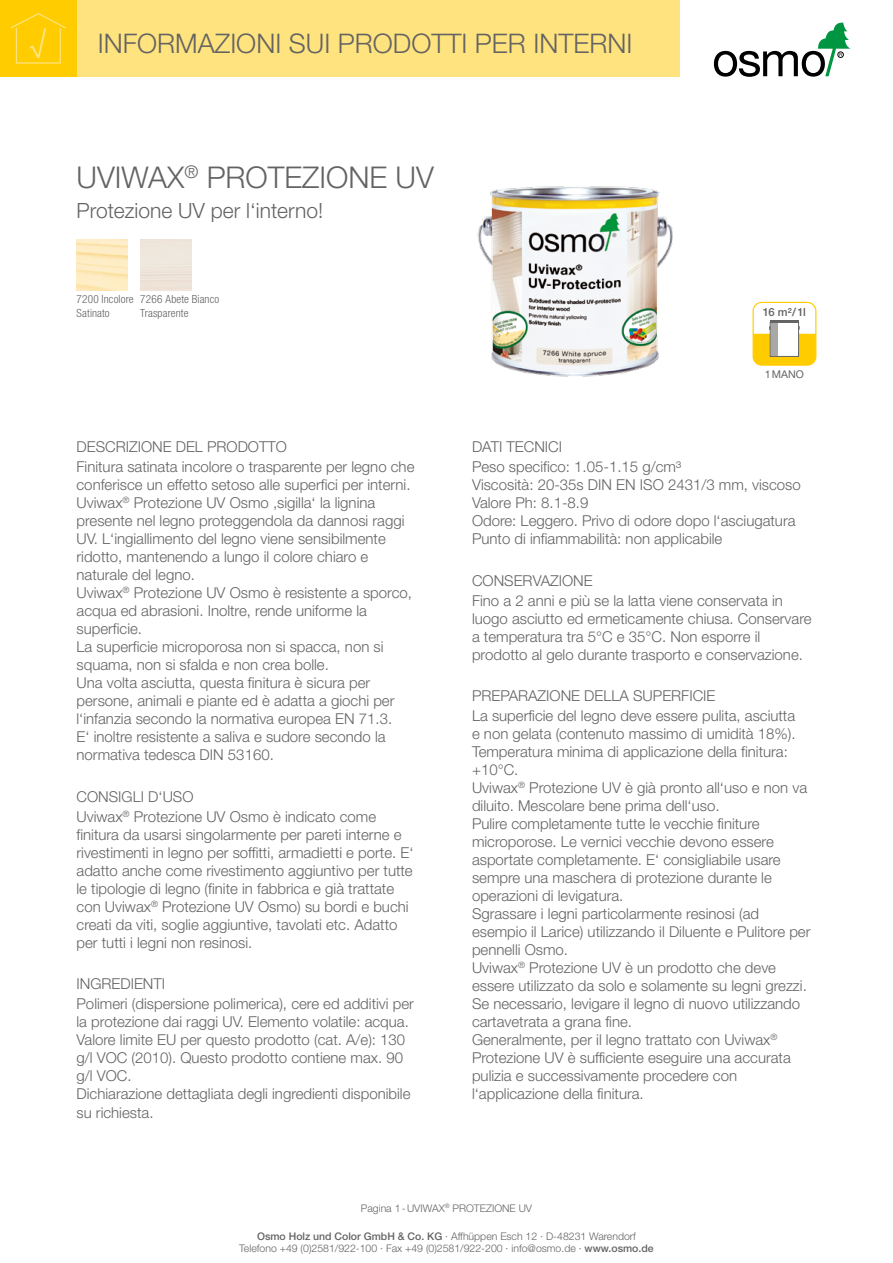
<style>
.page{position:relative;width:893px;height:1263px;background:#fff}
.page>*{position:absolute;margin:0;border:0;box-sizing:border-box;transform-origin:0 0}
.t1{font:300 30px "Helvetica Neue";color:#646363}
.t2{font:300 27px "Helvetica Neue";color:#646363}
.t3{font:300 21px "Helvetica Neue";color:#646363}
.t4{font:300 15px/18px "Helvetica Neue";color:#646363}
.t5{font:300 condensed 11.25px/13.5px "Helvetica Neue";letter-spacing:.01em;color:#646363}
.t6{font:500 11.25px "Helvetica Neue";color:#646363}
.t7{font:10.65px "Helvetica Neue";color:#646363}
.t8{font:300 10.5px/12.6px "Helvetica Neue";color:#646363;text-align:center}
.s1{font-weight:500}
</style>
<div class="page">
<div style="left:77px;top:0;width:603px;height:77px;background:#ffe37e"></div>
<div style="left:0;top:0;width:77px;height:77px;background:#fc0"></div>
<svg style="left:10px;top:13px;width:56px;height:51px"></svg>
<svg style="left:714px;top:23px;width:136px;height:54px"></svg>
<img style="left:477px;top:186px;width:196px;height:191px">
<div style="left:753px;top:302px;width:63px;height:64px;border:1px solid #fc0;border-radius:9px"></div>
<div style="left:770px;top:322px;width:29px;height:35px;background:#fff;border:1px solid #646363"></div>
<svg style="left:753px;top:326px;width:63px;height:39px"></svg>
<div style="left:771px;top:323px;width:6px;height:32px;background:#a8a8a7"></div>
<hr style="left:770px;top:320px;width:29px;height:2px;background:#646363">
<h2 class="t2" style="left:98px;top:27px;width:536px">INFORMAZIONI SUI PRODOTTI PER INTERNI</h2>
<h1 class="t1" style="left:77px;top:159px;width:359px">UVIWAX<sup>®</sup> PROTEZIONE UV</h1>
<h3 class="t3" style="left:77px;top:197px;width:248px">Protezione UV per l‘interno!</h3>
<p class="t5" style="left:77px;top:292px;width:59px">7200 Incolore<br>Satinato</p>
<p class="t5" style="left:140px;top:293px;width:80px">7266 Abete Bianco<br>Trasparente</p>
<p class="t4" style="left:77px;top:436px;width:339px;line-height:20.1px">DESCRIZIONE DEL PRODOTTO<br>Finitura satinata incolore o trasparente per legno che</p>
<p class="t4" style="left:77px;top:475px;width:337px">conferisce un effetto setoso alle superfici per interni.<br>Uviwax<sup>®</sup> Protezione UV Osmo ‚sigilla‘ la lignina presente nel legno proteggendola da dannosi raggi UV. L‘ingiallimento del legno viene sensibilmente ridotto, mantenendo a lungo il colore chiaro e naturale del legno.<br>Uviwax<sup>®</sup> Protezione UV Osmo è resistente a sporco, acqua ed abrasioni. Inoltre, rende uniforme la superficie.<br>La superficie microporosa non si spacca, non si squama, non si sfalda e non crea bolle.<br>Una volta asciutta, questa finitura è sicura per persone, animali e piante ed è adatta a giochi per l‘infanzia secondo la normativa europea EN 71.3.<br>E‘ inoltre resistente a saliva e sudore secondo la normativa tedesca DIN 53160.</p>
<p class="t4" style="left:77px;top:786px;width:301px;line-height:20.1px">CONSIGLI D‘USO<br>Uviwax<sup>®</sup> Protezione UV Osmo è indicato come</p>
<p class="t4" style="left:77px;top:825px;width:339px">finitura da usarsi singolarmente per pareti interne e rivestimenti in legno per soffitti, armadietti e porte. E‘ adatto anche come rivestimento aggiuntivo per tutte le tipologie di legno (finite in fabbrica e già trattate con Uviwax<sup>®</sup> Protezione UV Osmo) su bordi e buchi creati da viti, soglie aggiuntive, tavolati etc. Adatto per tutti i legni non resinosi.</p>
<p class="t4" style="left:77px;top:974px;width:339px;line-height:20.1px">INGREDIENTI<br>Polimeri (dispersione polimerica), cere ed additivi per</p>
<p class="t4" style="left:77px;top:1013px;width:335px">la protezione dai raggi UV. Elemento volatile: acqua.<br>Valore limite EU per questo prodotto (cat. A/e): 130 g/l VOC (2010). Questo prodotto contiene max. 90 g/l VOC.<br>Dichiarazione dettagliata degli ingredienti disponibile su richiesta.</p>
<p class="t6" style="left:763px;top:305px;width:45px">16 m²/1l</p>
<p class="t7" style="left:765px;top:367px;width:41px">1MANO</p>
<p class="t4" style="left:472px;top:436px;width:210px;line-height:20.1px">DATI TECNICI<br>Peso specifico: 1.05-1.15 g/cm³</p>
<p class="t4" style="left:472px;top:475px;width:330px">Viscosità: 20-35s DIN EN ISO 2431/3 mm, viscoso Valore Ph: 8.1-8.9<br>Odore: Leggero. Privo di odore dopo l‘asciugatura Punto di infiammabilità: non applicabile</p>
<p class="t4" style="left:472px;top:570px;width:312px;line-height:20.1px">CONSERVAZIONE<br>Fino a 2 anni e più se la latta viene conservata in</p>
<p class="t4" style="left:472px;top:609px;width:341px">luogo asciutto ed ermeticamente chiusa. Conservare a temperatura tra 5°C e 35°C. Non esporre il prodotto al gelo durante trasporto e conservazione.</p>
<p class="t4" style="left:472px;top:686px;width:325px;line-height:20.1px">PREPARAZIONE DELLA SUPERFICIE<br>La superficie del legno deve essere pulita, asciutta</p>
<p class="t4" style="left:472px;top:725px;width:340px">e non gelata (contenuto massimo di umidità 18%).<br>Temperatura minima di applicazione della finitura: +10°C.<br>Uviwax<sup>®</sup> Protezione UV è già pronto all‘uso e non va diluito. Mescolare bene prima dell‘uso.<br>Pulire completamente tutte le vecchie finiture microporose. Le vernici vecchie devono essere asportate completamente. E‘ consigliabile usare sempre una maschera di protezione durante le operazioni di levigatura.<br>Sgrassare i legni particolarmente resinosi (ad esempio il Larice) utilizzando il Diluente e Pulitore per pennelli Osmo.<br>Uviwax<sup>®</sup> Protezione UV è un prodotto che deve essere utilizzato da solo e solamente su legni grezzi.<br>Se necessario, levigare il legno di nuovo utilizzando cartavetrata a grana fine.<br>Generalmente, per il legno trattato con Uviwax<sup>® </sup>Protezione UV è sufficiente eseguire una accurata pulizia e successivamente procedere con l‘applicazione della finitura.</p>
<p class="t8" style="left:361px;top:1202px;width:173px">Pagina 1-UVIWAX<sup>®</sup> PROTEZIONE UV</p>
<p class="t8" style="left:239px;top:1229px;width:416px"><span class="s1">Osmo Holz und Color GmbH &amp; Co. KG</span> · Affhüppen Esch 12 · D-48231 Warendorf<br>Telefono +49 (0)2581/922-100 · Fax +49 (0)2581/922-200 · info@osmo.de · <span class="s1">www.osmo.de</span></p>
</div>
